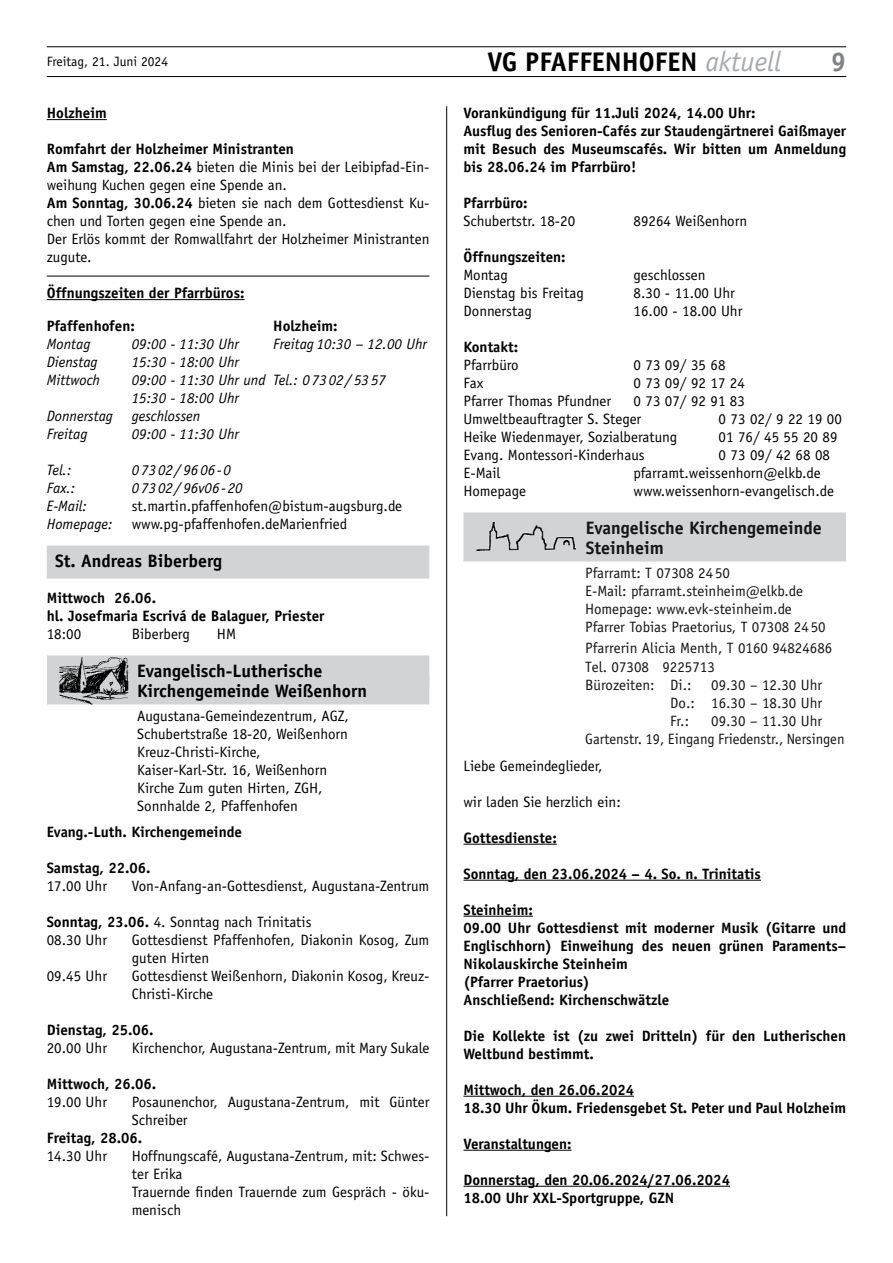
<style>
.page{position:relative;width:893px;height:1263px;background:#fff}
.page>*{position:absolute;margin:0;border:0;box-sizing:border-box;transform-origin:0 0}
.t1{font:700 27px "Officina Sans";color:#000}
.t2{font:700 27px "Officina Sans";color:#808285}
.t3{font:700 18px/19.5px "Officina Sans";color:#000}
.t4{font:700 18px/19.5px "Officina Sans";color:#151515}
.t5{font:15px/18px "Officina Sans";color:#000}
.t6{font:700 15px/18px "Officina Sans";color:#000}
.t7{font:15px/18px "Officina Sans";color:#151515}
.t8{font:italic 15px/18px "Officina Sans";color:#000}
.t9{font:13.5px "Officina Sans";color:#000}
.s1{font-weight:400;font-style:italic;font-size:28.35px;color:#a7a9ac}
.s2{font-weight:700}
</style>
<div class="page">
<hr style="left:47px;top:76px;width:799px;height:1px;background:#000">
<hr style="left:47px;top:47px;width:799px;height:1px;background:#000">
<hr style="left:446px;top:106px;width:1px;height:1110px;background:#000">
<hr style="left:47px;top:119px;width:60px;height:1px;background:#000">
<hr style="left:47px;top:276px;width:382px;height:1px;background:#000">
<hr style="left:47px;top:299px;width:198px;height:1px;background:#000">
<div style="left:47px;top:546px;width:382px;height:33px;background:#d1d3d4"></div>
<div style="left:47px;top:655px;width:382px;height:33px;background:#d1d3d4"></div>
<div style="left:47px;top:674px;width:382px;height:30px;background:#d1d3d4"></div>
<img style="left:60px;top:655px;width:68px;height:49px">
<hr style="left:463px;top:844px;width:94px;height:1px;background:#000">
<hr style="left:463px;top:880px;width:298px;height:1px;background:#000">
<hr style="left:463px;top:916px;width:70px;height:1px;background:#000">
<hr style="left:463px;top:1096px;width:171px;height:1px;background:#000">
<hr style="left:463px;top:1150px;width:109px;height:1px;background:#000">
<hr style="left:463px;top:1186px;width:267px;height:1px;background:#000">
<div style="left:463px;top:512px;width:383px;height:19px;background:#d1d3d4"></div>
<div style="left:463px;top:531px;width:383px;height:30px;background:#d1d3d4"></div>
<img style="left:477px;top:523px;width:99px;height:28px">
<h1 class="t1" style="left:487px;top:45px;width:295px">VG PFAFFENHOFEN <span class="s1">aktuell</span></h1>
<p class="t9" style="left:47px;top:53px;width:123px">Freitag, 21. Juni 2024</p>
<h1 class="t2" style="left:831px;top:45px;width:17px">9</h1>
<p class="t6" style="left:47px;top:104px;width:62px">Holzheim</p>
<p class="t5" style="left:47px;top:140px;width:384px"><span class="s2">Romfahrt der Holzheimer Ministranten<br>Am Samstag, 22.06.24</span> bieten die Minis bei der Leibipfad-Ein&shy;weihung Kuchen gegen eine Spende an.<br><span class="s2">Am Sonntag, 30.06.24</span> bieten sie nach dem Gottesdienst Ku&shy;chen und Torten gegen eine Spende an.<br>Der Erlös kommt der Romwallfahrt der Holzheimer Ministranten zugute.</p>
<p class="t6" style="left:47px;top:284px;width:199px">Öffnungszeiten der Pfarrbüros:</p>
<p class="t6" style="left:47px;top:317px;width:90px">Pfaffenhofen:</p>
<p class="t6" style="left:273px;top:317px;width:66px">Holzheim:</p>
<p class="t8" style="left:47px;top:335px;width:45px">Montag</p>
<p class="t8" style="left:132px;top:335px;width:109px">09:00 - 11:30 Uhr</p>
<p class="t8" style="left:273px;top:335px;width:155px">Freitag 10:30 – 12.00 Uhr</p>
<p class="t8" style="left:47px;top:353px;width:52px">Dienstag</p>
<p class="t8" style="left:132px;top:353px;width:109px">15:30 - 18:00 Uhr</p>
<p class="t8" style="left:47px;top:371px;width:55px">Mittwoch</p>
<p class="t8" style="left:132px;top:371px;width:256px">09:00 - 11:30 Uhr und Tel.: 0 7302/ 5357<br>15:30 - 18:00 Uhr</p>
<p class="t8" style="left:47px;top:407px;width:68px">Donnerstag</p>
<p class="t8" style="left:132px;top:407px;width:70px">geschlossen</p>
<p class="t8" style="left:47px;top:425px;width:42px">Freitag</p>
<p class="t8" style="left:132px;top:425px;width:109px">09:00 - 11:30 Uhr</p>
<p class="t8" style="left:47px;top:461px;width:26px">Tel.:</p>
<p class="t8" style="left:132px;top:461px;width:101px">07302/9606-0</p>
<p class="t8" style="left:47px;top:479px;width:30px">Fax.:</p>
<p class="t8" style="left:132px;top:479px;width:112px">07302/ 96v06 - 20</p>
<p class="t8" style="left:47px;top:497px;width:42px">E-Mail:</p>
<p class="t5" style="left:132px;top:497px;width:272px">st.martin.pfaffenhofen@bistum-augsburg.de</p>
<p class="t8" style="left:47px;top:515px;width:67px">Homepage:</p>
<p class="t5" style="left:132px;top:515px;width:217px">www.pg-pfaffenhofen.deMarienfried</p>
<p class="t3" style="left:55px;top:551px;width:168px">St. Andreas Biberberg</p>
<p class="t6" style="left:47px;top:589px;width:279px">Mittwoch 26.06.<br>hl. Josefmaria Escrivá de Balaguer, Priester</p>
<p class="t5" style="left:47px;top:625px;width:36px">18:00</p>
<p class="t5" style="left:132px;top:625px;width:60px">Biberberg</p>
<p class="t5" style="left:217px;top:625px;width:21px">HM</p>
<p class="t3" style="left:137px;top:661px;width:232px">Evangelisch-Lutherische<br>Kirchengemeinde Weißenhorn</p>
<p class="t5" style="left:137px;top:707px;width:213px">Augustana-Gemeindezentrum, AGZ,<br>Schubertstraße 18-20, Weißenhorn<br>Kreuz-Christi-Kirche,<br>Kaiser-Karl-Str. 16, Weißenhorn<br>Kirche Zum guten Hirten, ZGH,<br>Sonnhalde 2, Pfaffenhofen</p>
<p class="t6" style="left:47px;top:823px;width:197px">Evang.-Luth. Kirchengemeinde</p>
<p class="t6" style="left:47px;top:859px;width:105px">Samstag, 22.06.</p>
<p class="t5" style="left:47px;top:877px;width:62px">17.00 Uhr</p>
<p class="t5" style="left:132px;top:877px;width:299px">Von-Anfang-an-Gottesdienst, Augustana-Zentrum</p>
<p class="t5" style="left:47px;top:913px;width:266px"><span class="s2">Sonntag, 23.06.</span> 4. Sonntag nach Trinitatis<br>08.30 Uhr</p>
<p class="t6" style="left:463px;top:104px;width:384px">Vorankündigung für 11.Juli 2024, 14.00 Uhr:<br>Ausflug des Senioren-Cafés zur Staudengärtnerei Gaißmayer mit Besuch des Museumscafés. Wir bitten um Anmeldung bis 28.06.24 im Pfarrbüro!</p>
<p class="t6" style="left:463px;top:194px;width:66px">Pfarrbüro:</p>
<p class="t5" style="left:463px;top:212px;width:113px">Schubertstr. 18-20</p>
<p class="t5" style="left:634px;top:212px;width:115px">89264 Weißenhorn</p>
<p class="t6" style="left:463px;top:248px;width:104px">Öffnungszeiten:</p>
<p class="t5" style="left:463px;top:266px;width:46px">Montag</p>
<p class="t5" style="left:634px;top:266px;width:73px">geschlossen</p>
<p class="t5" style="left:463px;top:284px;width:122px">Dienstag bis Freitag</p>
<p class="t5" style="left:634px;top:284px;width:103px">8.30 - 11.00 Uhr</p>
<p class="t5" style="left:463px;top:302px;width:70px">Donnerstag</p>
<p class="t5" style="left:634px;top:302px;width:110px">16.00 - 18.00 Uhr</p>
<p class="t6" style="left:463px;top:338px;width:56px">Kontakt:</p>
<p class="t5" style="left:463px;top:356px;width:57px">Pfarrbüro</p>
<p class="t5" style="left:634px;top:356px;width:93px">0 73 09/ 35 68</p>
<p class="t5" style="left:463px;top:374px;width:21px">Fax</p>
<p class="t5" style="left:634px;top:374px;width:113px">0 73 09/ 92 17 24</p>
<p class="t5" style="left:463px;top:392px;width:149px">Pfarrer Thomas Pfundner</p>
<p class="t5" style="left:463px;top:392px;width:283px;text-indent:170px">0 73 07/ 92 91 83<br>Umweltbeauftragter S. Steger</p>
<p class="t5" style="left:719px;top:410px;width:125px">0 73 02/ 9 22 19 00</p>
<p class="t5" style="left:463px;top:428px;width:215px">Heike Wiedenmayer, Sozialberatung</p>
<p class="t5" style="left:719px;top:428px;width:120px">01 76/ 45 55 20 89</p>
<p class="t5" style="left:463px;top:446px;width:183px">Evang. Montessori-Kinderhaus</p>
<p class="t5" style="left:719px;top:446px;width:113px">0 73 09/ 42 68 08</p>
<p class="t5" style="left:463px;top:464px;width:38px">E-Mail</p>
<p class="t5" style="left:634px;top:464px;width:189px">pfarramt.weissenhorn@elkb.de</p>
<p class="t5" style="left:463px;top:482px;width:64px">Homepage</p>
<p class="t5" style="left:634px;top:482px;width:202px">www.weissenhorn-evangelisch.de</p>
<p class="t4" style="left:586px;top:518px;width:237px">Evangelische Kirchengemeinde<br>Steinheim</p>
<p class="t7" style="left:585px;top:564px;width:242px">Pfarramt: T 07308 24 50<br>E-Mail: pfarramt.steinheim@elkb.de Homepage: www.evk-steinheim.de Pfarrer Tobias Praetorius, T 07308 24 50</p>
<p class="t7" style="left:585px;top:639px;width:249px">Pfarrerin Alicia Menth, T 0160 94824686<br>Tel. 07308 9225713<br>Bürozeiten: Di.:</p>
<p class="t7" style="left:670px;top:676px;width:153px;text-align:justify;text-indent:41px">09.30 – 12.30 Uhr Do.: 16.30 – 18.30 Uhr Fr.:</p>
<p class="t7" style="left:585px;top:712px;width:261px;text-indent:126px">09.30 – 11.30 Uhr<br>Gartenstr. 19, Eingang Friedenstr., Nersingen</p>
<p class="t5" style="left:463px;top:757px;width:141px">Liebe Gemeindeglieder,</p>
<p class="t5" style="left:463px;top:793px;width:159px">wir laden Sie herzlich ein:</p>
<p class="t6" style="left:463px;top:828px;width:95px">Gottesdienste:</p>
<p class="t6" style="left:463px;top:864px;width:299px">Sonntag, den 23.06.2024 – 4. So. n. Trinitatis</p>
<p class="t6" style="left:463px;top:900px;width:384px">Steinheim:<br>09.00 Uhr Gottesdienst mit moderner Musik (Gitarre und Englischhorn) Einweihung des neuen grünen Paraments– Nikolauskirche Steinheim<br>(Pfarrer Praetorius)<br>Anschließend: Kirchenschwätzle</p>
<p class="t6" style="left:463px;top:1026px;width:384px">Die Kollekte ist (zu zwei Dritteln) für den Lutherischen<br>Weltbund bestimmt.</p>
<p class="t6" style="left:463px;top:1080px;width:384px">Mittwoch, den 26.06.2024<br>18.30 Uhr Ökum. Friedensgebet St. Peter und Paul Holzheim</p>
<p class="t6" style="left:463px;top:1134px;width:110px">Veranstaltungen:</p>
<p class="t6" style="left:463px;top:1170px;width:268px">Donnerstag, den 20.06.2024/27.06.2024<br>18.00 Uhr XXL-Sportgruppe, GZN</p>
<p class="t5" style="left:132px;top:931px;width:299px">Gottesdienst Pfaffenhofen, Diakonin Kosog, Zum guten Hirten</p>
<p class="t5" style="left:47px;top:967px;width:62px">09.45 Uhr</p>
<p class="t5" style="left:132px;top:967px;width:299px">Gottesdienst Weißenhorn, Diakonin Kosog, Kreuz-<br>Christi-Kirche</p>
<p class="t6" style="left:47px;top:1021px;width:108px">Dienstag, 25.06.</p>
<p class="t5" style="left:47px;top:1039px;width:62px">20.00 Uhr</p>
<p class="t5" style="left:132px;top:1039px;width:299px">Kirchenchor, Augustana-Zentrum, mit Mary Sukale</p>
<p class="t6" style="left:47px;top:1075px;width:111px">Mittwoch, 26.06.</p>
<p class="t5" style="left:47px;top:1093px;width:62px">19.00 Uhr</p>
<p class="t5" style="left:132px;top:1093px;width:299px">Posaunenchor, Augustana-Zentrum, mit Günter<br>Schreiber</p>
<p class="t6" style="left:47px;top:1129px;width:97px">Freitag, 28.06.</p>
<p class="t5" style="left:47px;top:1147px;width:62px">14.30 Uhr</p>
<p class="t5" style="left:132px;top:1147px;width:299px">Hoffnungscafé, Augustana-Zentrum, mit: Schwes&shy;ter Erika<br>Trauernde finden Trauernde zum Gespräch - öku&shy;menisch</p>
</div>
